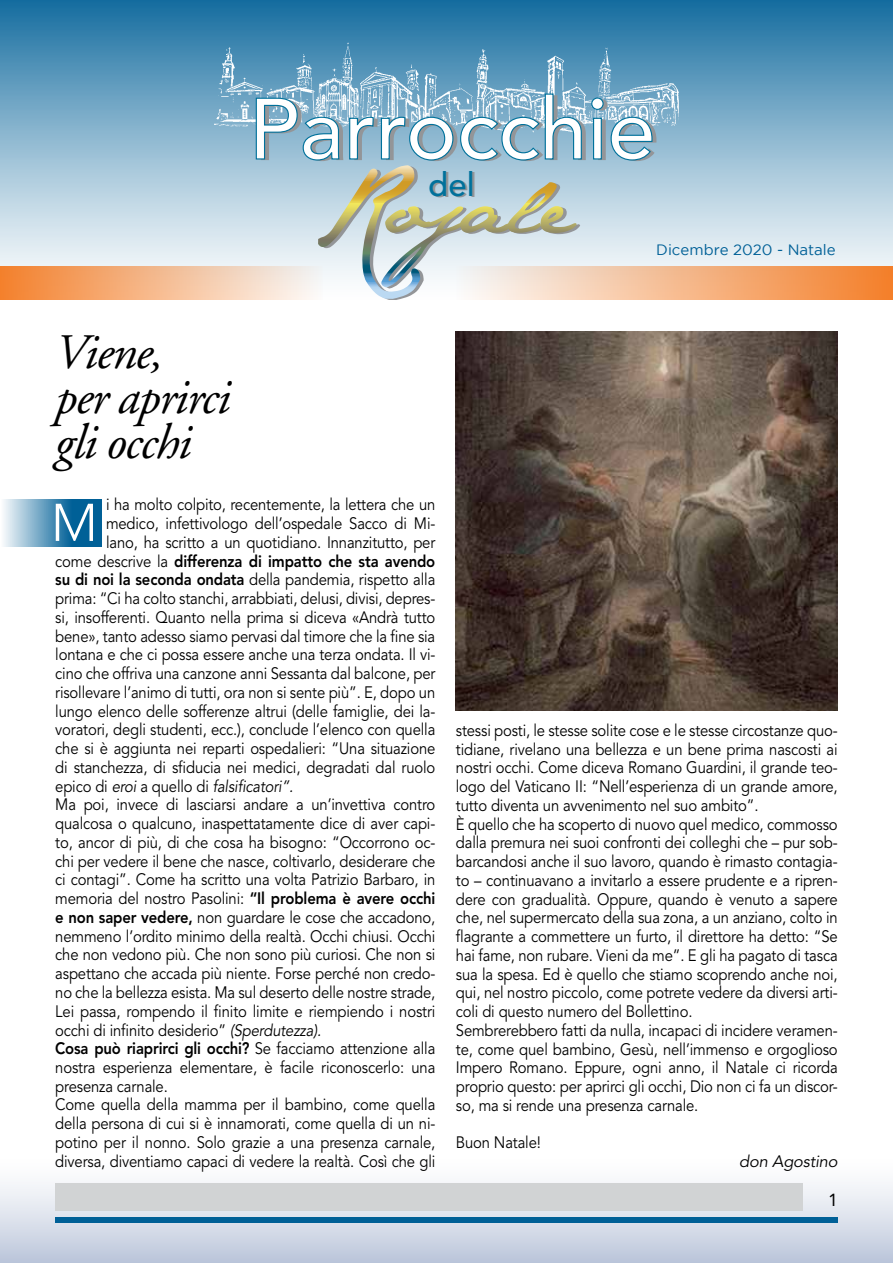
<style>
.page{position:relative;width:893px;height:1263px;background:#fff}
.page>*{position:absolute;margin:0;border:0;box-sizing:border-box;transform-origin:0 0}
.t1{font:500 85.8px "Avenir";color:#fff}
.t2{font:300 52.5px "Avenir LT Std";color:#fff}
.t3{font:italic 49.5px/45px "Adobe Garamond";letter-spacing:-.03em;color:#000}
.t4{font:500 33px "Avenir";color:#00719b}
.t5{font:17.4px "Avenir LT Std";color:#000}
.t6{font:16.5px/18.8px "Avenir LT Std";letter-spacing:-.01em;color:#000;scale:.9 1}
.t7{font:800 16.5px "Avenir LT Std";letter-spacing:-.01em;color:#000;scale:.9 1}
.t8{font:italic 16.5px "Avenir LT Std";letter-spacing:-.01em;color:#000;scale:.9 1}
.t9{font:italic 16.5px "Avenir LT Std";letter-spacing:-.01em;color:#000}
.t10{font:15px "Gotham";color:#006097}
.s1{font-weight:400}
.s2{font-weight:800}
.s3{font-style:normal}
.s4{font-style:italic}
</style>
<div class="page">
<div style="left:0;top:1145px;width:893px;height:118px;background:linear-gradient(to bottom,#fff,#c0cadd)"></div>
<div style="left:55px;top:1183px;width:747px;height:28px;background:#d1d3d4"></div>
<div style="left:55px;top:1217px;width:782px;height:5px;background:#006097"></div>
<svg style="left:4px;top:499px;width:98px;height:47px;background:#5494b9"></svg>
<img style="left:456px;top:331px;width:382px;height:380px">
<svg style="left:0;top:0;width:893px;height:266px;background:#82b0cb"></svg>
<img style="left:214px;top:36px;width:465px;height:105px">
<svg style="left:591px;top:97px;width:13px;height:63px"></svg>
<svg style="left:610px;top:116px;width:43px;height:45px;background:#80b2cb"></svg>
<svg style="left:255px;top:93px;width:327px;height:207px;background:#b0c9d1"></svg>
<div style="left:0;top:266px;width:323px;height:33px;background:linear-gradient(to right,#f4802c,#f6f7f8)"></div>
<div style="left:457px;top:266px;width:436px;height:33px;background:linear-gradient(to right,#f6f8f9,#f47f29)"></div>
<h1 class="t1" style="left:248px;top:80px;width:408px">Parrocchie</h1>
<h3 class="t4" style="left:428px;top:166px;width:48px">del</h3>
<p class="t10" style="left:656px;top:242px;width:181px">Dicembre 2020 - Natale</p>
<h3 class="t3" style="left:55px;top:331px;width:177px">Viene,<br>per aprirci gli occhi</h3>
<p class="t6" style="left:106px;top:496px;width:367px">i ha molto colpito, recentemente, la lettera che un</p>
<p class="t6" style="left:106px;top:515px;width:367px">medico, infettivologo dell’ospedale Sacco di Mi-</p>
<p class="t6" style="left:106px;top:533px;width:367px">lano, ha scritto a un quotidiano. Innanzitutto, per</p>
<p class="t7" style="left:55px;top:551px;width:424px"><span class="s1">come descrive la</span> differenza di impatto che sta avendo</p>
<p class="t6" style="left:55px;top:571px;width:424px"><span class="s2">su di noi la seconda ondata</span> della pandemia, rispetto alla</p>
<p class="t6" style="left:55px;top:590px;width:424px">prima: “Ci ha colto stanchi, arrabbiati, delusi, divisi, depres-</p>
<p class="t6" style="left:55px;top:608px;width:424px">si, insofferenti. Quanto nella prima si diceva «Andrà tutto</p>
<p class="t6" style="left:55px;top:627px;width:424px">bene», tanto adesso siamo pervasi dal timore che la fine sia</p>
<p class="t6" style="left:55px;top:646px;width:424px">lontana e che ci possa essere anche una terza ondata. Il vi-</p>
<p class="t6" style="left:55px;top:665px;width:424px">cino che offriva una canzone anni Sessanta dal balcone, per</p>
<p class="t6" style="left:55px;top:683px;width:424px">risollevare l’animo di tutti, ora non si sente più”. E, dopo un</p>
<p class="t6" style="left:55px;top:702px;width:424px">lungo elenco delle sofferenze altrui (delle famiglie, dei la-</p>
<p class="t6" style="left:55px;top:721px;width:424px">voratori, degli studenti, ecc.), conclude l’elenco con quella</p>
<p class="t6" style="left:55px;top:740px;width:424px">che si è aggiunta nei reparti ospedalieri: “Una situazione</p>
<p class="t6" style="left:55px;top:758px;width:424px">di stanchezza, di sfiducia nei medici, degradati dal ruolo</p>
<p class="t8" style="left:55px;top:776px;width:266px"><span class="s3">epico di</span> eroi <span class="s3">a quello di</span> falsificatori”.</p>
<p class="t6" style="left:55px;top:796px;width:424px">Ma poi, invece di lasciarsi andare a un’invettiva contro</p>
<p class="t6" style="left:55px;top:815px;width:424px">qualcosa o qualcuno, inaspettatamente dice di aver capi-</p>
<p class="t6" style="left:55px;top:833px;width:424px">to, ancor di più, di che cosa ha bisogno: “Occorrono oc-</p>
<p class="t6" style="left:55px;top:852px;width:424px">chi per vedere il bene che nasce, coltivarlo, desiderare che</p>
<p class="t6" style="left:55px;top:871px;width:424px">ci contagi”. Come ha scritto una volta Patrizio Barbaro, in</p>
<p class="t6" style="left:55px;top:890px;width:424px">memoria del nostro Pasolini: <span class="s2">“Il problema è avere occhi</span></p>
<p class="t6" style="left:55px;top:908px;width:424px"><span class="s2">e non saper vedere,</span> non guardare le cose che accadono,</p>
<p class="t6" style="left:55px;top:927px;width:424px">nemmeno l’ordito minimo della realtà. Occhi chiusi. Occhi</p>
<p class="t6" style="left:55px;top:946px;width:424px">che non vedono più. Che non sono più curiosi. Che non si</p>
<p class="t6" style="left:55px;top:965px;width:424px">aspettano che accada più niente. Forse perché non credo-</p>
<p class="t6" style="left:55px;top:983px;width:424px">no che la bellezza esista. Ma sul deserto delle nostre strade,</p>
<p class="t6" style="left:55px;top:1002px;width:424px">Lei passa, rompendo il finito limite e riempiendo i nostri</p>
<p class="t6" style="left:55px;top:1021px;width:297px">occhi di infinito desiderio” <span class="s4">(Sperdutezza).</span></p>
<p class="t7" style="left:55px;top:1039px;width:424px">Cosa può riaprirci gli occhi? <span class="s1">Se facciamo attenzione alla</span></p>
<p class="t6" style="left:55px;top:1058px;width:424px">nostra esperienza elementare, è facile riconoscerlo: una</p>
<p class="t6" style="left:55px;top:1077px;width:127px">presenza carnale.</p>
<p class="t6" style="left:55px;top:1096px;width:424px">Come quella della mamma per il bambino, come quella</p>
<p class="t6" style="left:55px;top:1114px;width:424px">della persona di cui si è innamorati, come quella di un ni-</p>
<p class="t6" style="left:55px;top:1133px;width:424px">potino per il nonno. Solo grazie a una presenza carnale,</p>
<p class="t6" style="left:55px;top:1152px;width:424px">diversa, diventiamo capaci di vedere la realtà. Così che gli</p>
<h2 class="t2" style="left:51px;top:492px;width:48px">M</h2>
<p class="t6" style="left:456px;top:721px;width:426px">stessi posti, le stesse solite cose e le stesse circostanze quo&shy;tidiane, rivelano una bellezza e un bene prima nascosti ai nostri occhi. Come diceva Romano Guardini, il grande teo&shy;logo del Vaticano II: “Nell’esperienza di un grande amore, tutto diventa un avvenimento nel suo ambito”.<br>È quello che ha scoperto di nuovo quel medico, commosso dalla premura nei suoi confronti dei colleghi che – pur sob&shy;barcandosi anche il suo lavoro, quando è rimasto contagia&shy;to – continuavano a invitarlo a essere prudente e a ripren&shy;dere con gradualità. Oppure, quando è venuto a sapere che, nel supermercato della sua zona, a un anziano, colto in flagrante a commettere un furto, il direttore ha detto: “Se hai fame, non rubare. Vieni da me”. E gli ha pagato di tasca sua la spesa. Ed è quello che stiamo scoprendo anche noi, qui, nel nostro piccolo, come potrete vedere da diversi arti&shy;coli di questo numero del Bollettino.<br>Sembrerebbero fatti da nulla, incapaci di incidere veramen&shy;te, come quel bambino, Gesù, nell’immenso e orgoglioso Impero Romano. Eppure, ogni anno, il Natale ci ricorda proprio questo: per aprirci gli occhi, Dio non ci fa un discor&shy;so, ma si rende una presenza carnale.</p>
<p class="t6" style="left:456px;top:1134px;width:96px">Buon Natale!</p>
<p class="t9" style="left:739px;top:1152px;width:100px">don Agostino</p>
<p class="t5" style="left:828px;top:1190px;width:11px">1</p>
</div>
